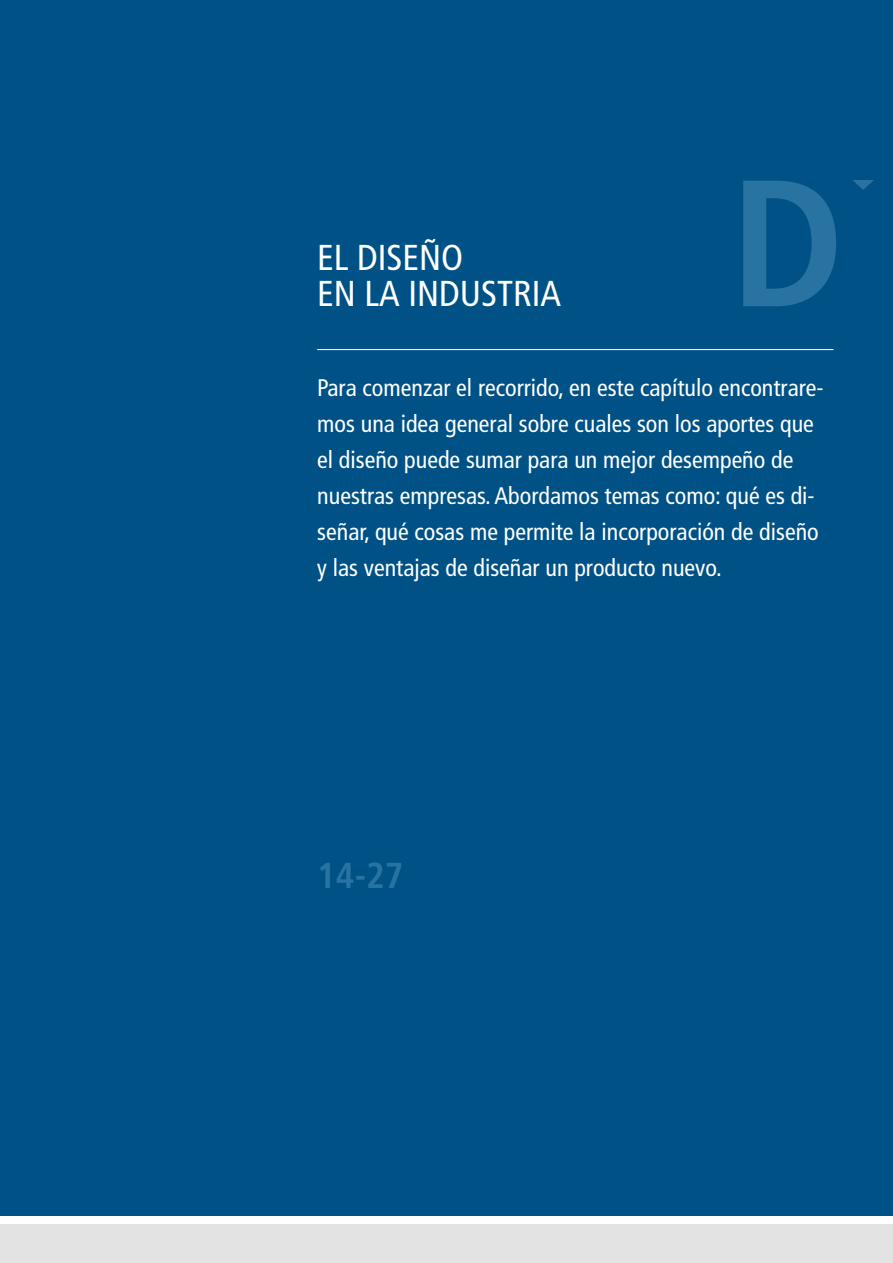
<style>
.page{position:relative;width:893px;height:1263px;background:#fff}
.page>*{position:absolute;margin:0;border:0;box-sizing:border-box;transform-origin:0 0}
.t1{font:700 condensed 180px "Frutiger LT Std";color:#2873a2}
.t2{font:condensed 36px/36px "Frutiger LT Std";color:#fff}
.t3{font:700 condensed 36px "Frutiger LT Std";color:#2873a2}
.t4{font:condensed 24px/36px "Frutiger LT Std";color:#fff}
</style>
<div class="page">
<div style="left:0;top:1224px;width:893px;height:39px;background:#e3e3e3"></div>
<div style="left:0;top:0;width:893px;height:1215px;background:#005286"></div>
<svg style="left:853px;top:180px;width:21px;height:10px"></svg>
<hr style="left:317px;top:349px;width:516px;height:1px;background:#fff">
<h2 class="t2" style="left:317px;top:240px;width:246px">EL DISEÑO<br>EN LA INDUSTRIA</h2>
<h1 class="t1" style="left:731px;top:137px;width:115px">D</h1>
<p class="t4" style="left:317px;top:370px;width:508px">Para comenzar el recorrido, en este capítulo encontrare&shy;mos una idea general sobre cuales son los aportes que el diseño puede sumar para un mejor desempeño de nuestras empresas. Abordamos temas como: qué es di&shy;señar, qué cosas me permite la incorporación de diseño y las ventajas de diseñar un producto nuevo.</p>
<h2 class="t3" style="left:317px;top:854px;width:88px">14-27</h2>
</div>
